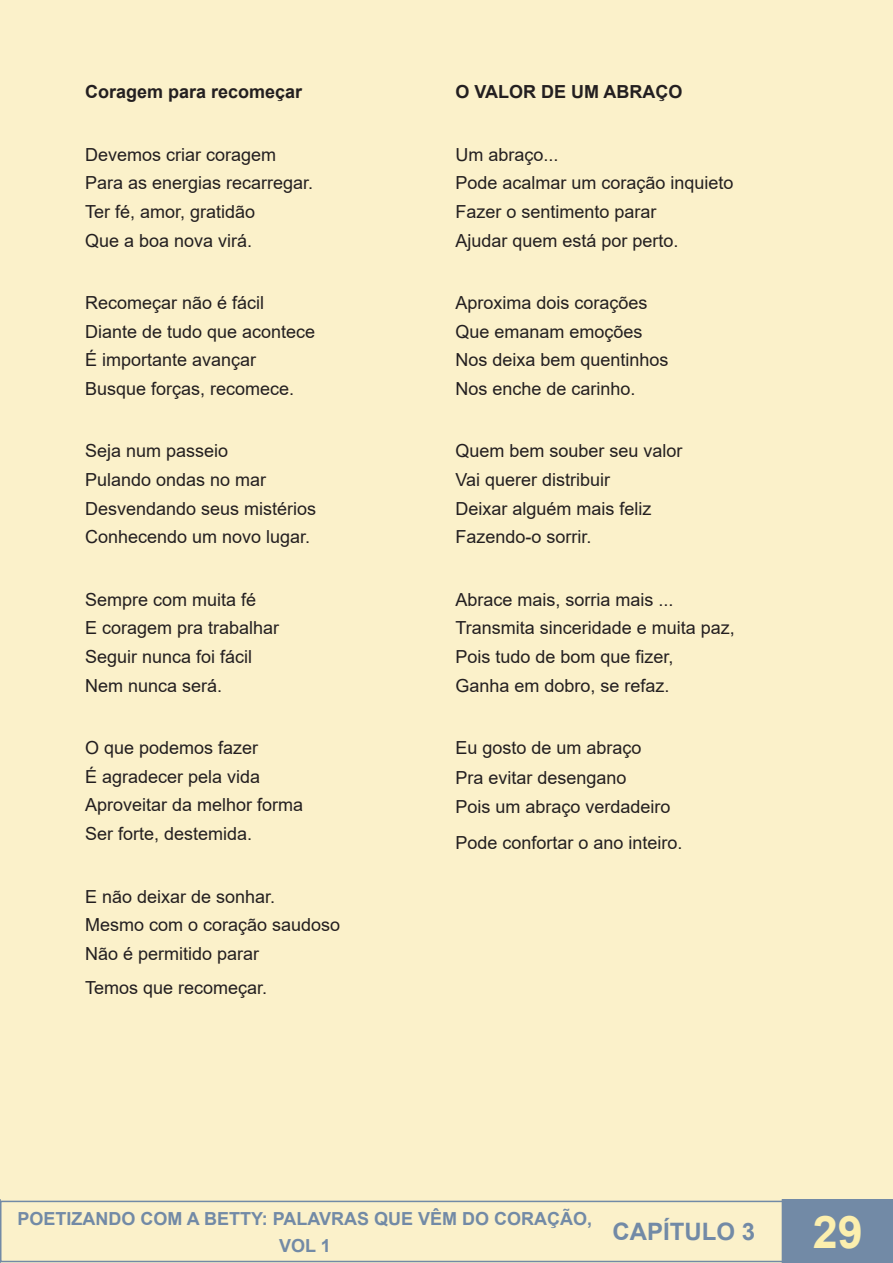
<style>
.page{position:relative;width:893px;height:1263px;background:#fbf1ca}
.page>*{position:absolute;margin:0;border:0;box-sizing:border-box;transform-origin:0 0}
.t1{font:700 45px "Arial";color:#fcefae}
.t2{font:700 24px "Arial";color:#728aa6}
.t3{font:18px "Arial";color:#231f20}
.t4{font:700 18px/27px "Arial";color:#728aa6;text-align:center}
.t5{font:700 18px "Arial";color:#231f20}
</style>
<div class="page">
<div style="left:0;top:1201px;width:784px;height:61px;border:2px solid #728aa6"></div>
<svg style="left:0;top:1199px;width:1px;height:64px"></svg>
<div style="left:782px;top:1200px;width:111px;height:63px;background:#728aa6"></div>
<div style="left:782px;top:1199px;width:111px;height:64px;border:2px solid #728aa6"></div>
<p class="t5" style="left:85px;top:79px;width:219px">Coragem para recomeçar</p>
<p class="t3" style="left:85px;top:142px;width:193px">Devemos criar coragem</p>
<p class="t3" style="left:85px;top:170px;width:230px">Para as energias recarregar.</p>
<p class="t3" style="left:85px;top:199px;width:172px">Ter fé, amor, gratidão</p>
<p class="t3" style="left:85px;top:228px;width:169px">Que a boa nova virá.</p>
<p class="t3" style="left:85px;top:290px;width:181px">Recomeçar não é fácil</p>
<p class="t3" style="left:85px;top:319px;width:232px">Diante de tudo que acontece</p>
<p class="t3" style="left:85px;top:348px;width:173px">É importante avançar</p>
<p class="t3" style="left:85px;top:376px;width:211px">Busque forças, recomece.</p>
<p class="t3" style="left:85px;top:439px;width:145px">Seja num passeio</p>
<p class="t3" style="left:85px;top:467px;width:183px">Pulando ondas no mar</p>
<p class="t3" style="left:85px;top:496px;width:233px">Desvendando seus mistérios</p>
<p class="t3" style="left:85px;top:525px;width:227px">Conhecendo um novo lugar.</p>
<p class="t3" style="left:85px;top:587px;width:173px">Sempre com muita fé</p>
<p class="t3" style="left:85px;top:616px;width:196px">E coragem pra trabalhar</p>
<p class="t3" style="left:85px;top:644px;width:169px">Seguir nunca foi fácil</p>
<p class="t3" style="left:85px;top:673px;width:139px">Nem nunca será.</p>
<p class="t3" style="left:85px;top:735px;width:175px">O que podemos fazer</p>
<p class="t3" style="left:85px;top:764px;width:177px">É agradecer pela vida</p>
<p class="t3" style="left:85px;top:793px;width:220px">Aproveitar da melhor forma</p>
<p class="t3" style="left:85px;top:821px;width:169px">Ser forte, destemida.</p>
<p class="t3" style="left:85px;top:884px;width:192px">E não deixar de sonhar.</p>
<p class="t3" style="left:85px;top:912px;width:257px">Mesmo com o coração saudoso</p>
<p class="t3" style="left:85px;top:941px;width:176px">Não é permitido parar</p>
<p class="t3" style="left:85px;top:976px;width:184px">Temos que recomeçar.</p>
<p class="t5" style="left:455px;top:79px;width:228px">O VALOR DE UM ABRAÇO</p>
<p class="t3" style="left:455px;top:142px;width:105px">Um abraço...</p>
<p class="t3" style="left:455px;top:170px;width:280px">Pode acalmar um coração inquieto</p>
<p class="t3" style="left:455px;top:199px;width:203px">Fazer o sentimento parar</p>
<p class="t3" style="left:455px;top:228px;width:225px">Ajudar quem está por perto.</p>
<p class="t3" style="left:455px;top:290px;width:194px">Aproxima dois corações</p>
<p class="t3" style="left:455px;top:319px;width:189px">Que emanam emoções</p>
<p class="t3" style="left:455px;top:348px;width:215px">Nos deixa bem quentinhos</p>
<p class="t3" style="left:455px;top:376px;width:182px">Nos enche de carinho.</p>
<p class="t3" style="left:455px;top:439px;width:229px">Quem bem souber seu valor</p>
<p class="t3" style="left:455px;top:467px;width:156px">Vai querer distribuir</p>
<p class="t3" style="left:455px;top:496px;width:198px">Deixar alguém mais feliz</p>
<p class="t3" style="left:455px;top:525px;width:138px">Fazendo-o sorrir.</p>
<p class="t3" style="left:455px;top:587px;width:220px">Abrace mais, sorria mais ...</p>
<p class="t3" style="left:455px;top:616px;width:281px">Transmita sinceridade e muita paz,</p>
<p class="t3" style="left:455px;top:644px;width:220px">Pois tudo de bom que fizer,</p>
<p class="t3" style="left:455px;top:673px;width:216px">Ganha em dobro, se refaz.</p>
<p class="t3" style="left:455px;top:735px;width:188px">Eu gosto de um abraço</p>
<p class="t3" style="left:455px;top:765px;width:173px">Pra evitar desengano</p>
<p class="t3" style="left:455px;top:794px;width:217px">Pois um abraço verdadeiro</p>
<p class="t3" style="left:455px;top:830px;width:229px">Pode confortar o ano inteiro.</p>
<p class="t4" style="left:18px;top:1205px;width:576px">POETIZANDO COM A BETTY: PALAVRAS QUE VÊM DO CORAÇÃO,<br>VOL 1</p>
<h2 class="t2" style="left:612px;top:1215px;width:144px">CAPÍTULO 3</h2>
<h1 class="t1" style="left:813px;top:1200px;width:52px">29</h1>
</div>
